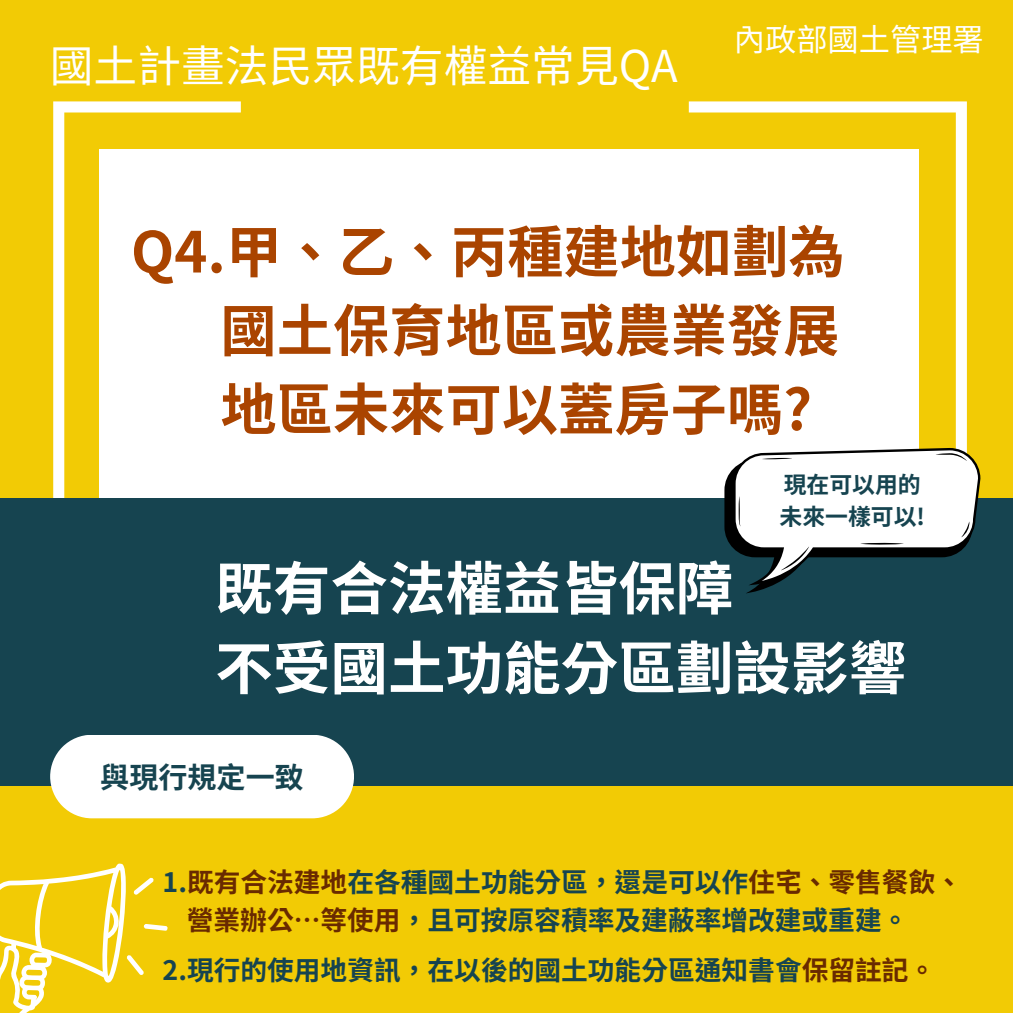
<style>
.page{position:relative;width:1013px;height:1013px;background:#fff}
.page>*{position:absolute;margin:0;border:0;box-sizing:border-box;transform-origin:0 0}
.t1{font:700 57.62px/79.8px "Noto Sans TC";color:#fff}
.t2{font:700 56.25px/78.8px "Noto Sans TC";color:#a40;text-align:justify}
.t3{font:43.75px "Noto Sans TC";color:#fff}
.t4{font:31.25px "Noto Sans TC";color:#fff}
.t5{font:700 29.12px "Noto Sans TC";color:#164450}
.t6{font:700 26.75px/37.2px "Noto Sans TC";color:#164450}
.t7{font:700 22.88px "Noto Sans TC";color:#164450}
.s1{color:#692a00}
</style>
<div class="page">
<div style="left:0;top:0;width:1012px;height:1012px;background:#f2cb05"></div>
<svg style="left:53px;top:101px;width:188px;height:397px"></svg>
<svg style="left:688px;top:101px;width:278px;height:347px"></svg>
<div style="left:99px;top:149px;width:820px;height:410px;background:#fff"></div>
<div style="left:0;top:498px;width:1012px;height:288px;background:#164450"></div>
<svg style="left:724px;top:448px;width:256px;height:145px"></svg>
<svg style="left:0;top:863px;width:168px;height:149px"></svg>
<div style="left:50px;top:735px;width:304px;height:83px;background:#fff"></div>
<h3 class="t3" style="left:50px;top:32px;width:629px">國土計畫法民眾既有權益常見QA</h3>
<p class="t4" style="left:733px;top:15px;width:251px">內政部國土管理署</p>
<p class="t2" style="left:220px;top:208px;width:626px;text-indent:-89px">Q4.甲、乙、丙種建地如劃為國土保育地區或農業發展地區未來可以蓋房子嗎?</p>
<p class="t7" style="left:783px;top:467px;width:139px">現在可以用的</p>
<h1 class="t7" style="left:779px;top:499px;width:147px">未來一樣可以!</h1>
<h5 class="t1" style="left:215px;top:544px;width:692px">既有合法權益皆保障<br>不受國土功能分區劃設影響</h5>
<p class="t5" style="left:100px;top:753px;width:205px">與現行規定一致</p>
<h2 class="t6" style="left:187px;top:862px;width:776px;text-indent:-24px">1.<span class="s1">既有合法建地</span>在各種國土功能分區，還是可以作<span class="s1">住宅、零售餐飲、營業辦公…等使用</span>，且可按原容積率及建蔽率增改建或重建。</h2>
<h4 class="t6" style="left:163px;top:949px;width:774px">2.現行的使用地資訊，在以後的國土功能分區通知書會<span class="s1">保留註記。</span></h4>
</div>
